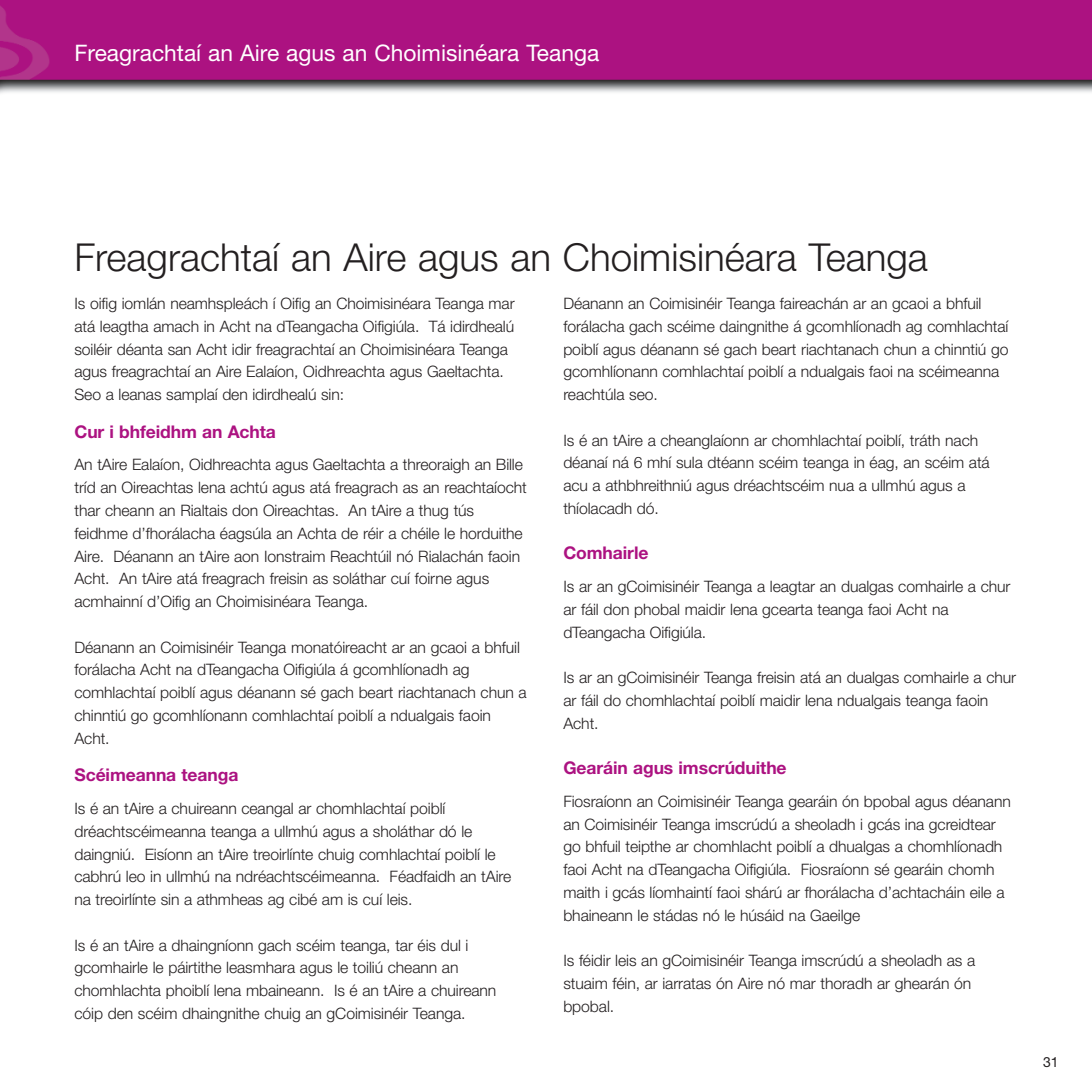
<style>
.page{position:relative;width:1092px;height:1092px;background:#fff}
.page>*{position:absolute;margin:0;border:0;box-sizing:border-box;transform-origin:0 0}
.t1{font:300 38.5px "Helvetica Neue LT";color:#231f20}
.t2{font:22.75px "Helvetica Neue LT";color:#fff}
.t3{font:700 17.5px "Helvetica Neue LT";letter-spacing:-.005em;color:#ac1281}
.t4{font:300 15.75px/22.8px "Helvetica Neue LT";letter-spacing:-.005em;color:#231f20}
.t5{font:14px "Helvetica Neue LT";color:#231f20}
</style>
<div class="page">
<img style="left:0;top:0;width:1091px;height:93px">
<h2 class="t2" style="left:74px;top:45px;width:526px">Freagrachtaí an Aire agus an Choimisinéara Teanga</h2>
<h1 class="t1" style="left:74px;top:243px;width:854px">Freagrachtaí an Aire agus an Choimisinéara Teanga</h1>
<p class="t4" style="left:74px;top:294px;width:441px">Is oifig iomlán neamhspleách í Oifig an Choimisinéara Teanga mar atá leagtha amach in Acht na dTeangacha Oifigiúla. Tá idirdhealú soiléir déanta san Acht idir freagrachtaí an Choimisinéara Teanga agus freagrachtaí an Aire Ealaíon, Oidhreachta agus Gaeltachta.<br>Seo a leanas samplaí den idirdhealú sin:</p>
<p class="t3" style="left:74px;top:425px;width:203px">Cur i bhfeidhm an Achta</p>
<p class="t4" style="left:74px;top:455px;width:454px">An tAire Ealaíon, Oidhreachta agus Gaeltachta a threoraigh an Bille tríd an Oireachtas lena achtú agus atá freagrach as an reachtaíocht thar cheann an Rialtais don Oireachtas. An tAire a thug tús feidhme d’fhorálacha éagsúla an Achta de réir a chéile le horduithe Aire. Déanann an tAire aon Ionstraim Reachtúil nó Rialachán faoin Acht. An tAire atá freagrach freisin as soláthar cuí foirne agus acmhainní d’Oifig an Choimisinéara Teanga.</p>
<p class="t4" style="left:74px;top:637px;width:453px">Déanann an Coimisinéir Teanga monatóireacht ar an gcaoi a bhfuil forálacha Acht na dTeangacha Oifigiúla á gcomhlíonadh ag comhlachtaí poiblí agus déanann sé gach beart riachtanach chun a chinntiú go gcomhlíonann comhlachtaí poiblí a ndualgais faoin Acht.</p>
<p class="t3" style="left:74px;top:768px;width:165px">Scéimeanna teanga</p>
<p class="t4" style="left:74px;top:798px;width:438px">Is é an tAire a chuireann ceangal ar chomhlachtaí poiblí dréachtscéimeanna teanga a ullmhú agus a sholáthar dó le daingniú. Eisíonn an tAire treoirlínte chuig comhlachtaí poiblí le cabhrú leo in ullmhú na ndréachtscéimeanna. Féadfaidh an tAire na treoirlínte sin a athmheas ag cibé am is cuí leis.</p>
<p class="t4" style="left:74px;top:935px;width:423px">Is é an tAire a dhaingníonn gach scéim teanga, tar éis dul i gcomhairle le páirtithe leasmhara agus le toiliú cheann an chomhlachta phoiblí lena mbaineann. Is é an tAire a chuireann cóip den scéim dhaingnithe chuig an gCoimisinéir Teanga.</p>
<p class="t4" style="left:563px;top:294px;width:446px">Déanann an Coimisinéir Teanga faireachán ar an gcaoi a bhfuil forálacha gach scéime daingnithe á gcomhlíonadh ag comhlachtaí poiblí agus déanann sé gach beart riachtanach chun a chinntiú go gcomhlíonann comhlachtaí poiblí a ndualgais faoi na scéimeanna reachtúla seo.</p>
<p class="t4" style="left:563px;top:430px;width:428px">Is é an tAire a cheanglaíonn ar chomhlachtaí poiblí, tráth nach déanaí ná 6 mhí sula dtéann scéim teanga in éag, an scéim atá acu a athbhreithniú agus dréachtscéim nua a ullmhú agus a thíolacadh dó.</p>
<p class="t3" style="left:563px;top:547px;width:87px">Comhairle</p>
<p class="t4" style="left:563px;top:576px;width:448px">Is ar an gCoimisinéir Teanga a leagtar an dualgas comhairle a chur ar fáil don phobal maidir lena gcearta teanga faoi Acht na dTeangacha Oifigiúla.</p>
<p class="t4" style="left:563px;top:667px;width:454px">Is ar an gCoimisinéir Teanga freisin atá an dualgas comhairle a chur ar fáil do chomhlachtaí poiblí maidir lena ndualgais teanga faoin<br>Acht.</p>
<p class="t3" style="left:563px;top:761px;width:225px">Gearáin agus imscrúduithe</p>
<p class="t4" style="left:563px;top:791px;width:449px">Fiosraíonn an Coimisinéir Teanga gearáin ón bpobal agus déanann an Coimisinéir Teanga imscrúdú a sheoladh i gcás ina gcreidtear go bhfuil teipthe ar chomhlacht poiblí a dhualgas a chomhlíonadh faoi Acht na dTeangacha Oifigiúla. Fiosraíonn sé gearáin chomh maith i gcás líomhaintí faoi shárú ar fhorálacha d’achtacháin eile a bhaineann le stádas nó le húsáid na Gaeilge</p>
<p class="t4" style="left:563px;top:950px;width:413px">Is féidir leis an gCoimisinéir Teanga imscrúdú a sheoladh as a stuaim féin, ar iarratas ón Aire nó mar thoradh ar ghearán ón bpobal.</p>
<p class="t5" style="left:1042px;top:1057px;width:17px">31</p>
</div>
